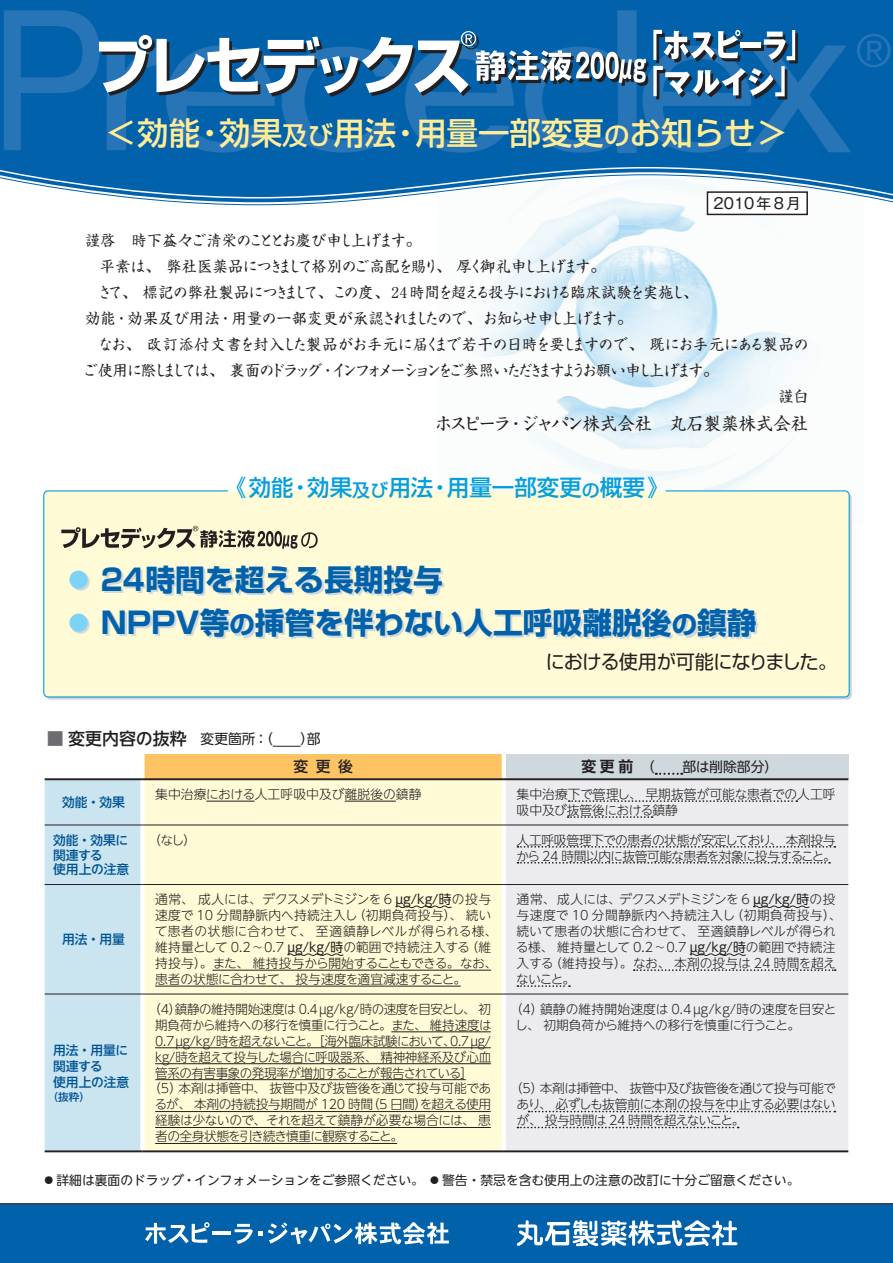
<style>
.page{position:relative;width:893px;height:1263px;background:#fff}
.page>*{position:absolute;margin:0;border:0;box-sizing:border-box;transform-origin:0 0}
.t1{font:500 31.5px "Shin Go Pro";color:#ffec96}
.t2{font:700 29.7px/42.5px "Shin Go Pro";color:#0161aa;scale:.9 1}
.t3{font:500 22.5px "Shin Go Pro";color:#069edb}
.t4{font:19.2px "Shin Go Pro";letter-spacing:-.05em;color:#231f20}
.t5{font:16.95px "Shinsei Kai Pro CBSK1";letter-spacing:.02em;color:#231f20}
.t6{font:14.85px "Shinsei Kai Pro CBSK1";letter-spacing:-.2em;color:#231f20}
.t7{font:14.85px "Shinsei Kai Pro CBSK1";letter-spacing:-.02em;color:#231f20}
.t8{font:14.85px "Shinsei Kai Pro CBSK1";letter-spacing:-.11em;color:#231f20}
.t9{font:14.85px "Shinsei Kai Pro CBSK1";letter-spacing:-.015em;color:#231f20}
.t10{font:14.85px "Shinsei Kai Pro CBSK1";letter-spacing:-.075em;color:#231f20}
.t11{font:14.85px "Shinsei Kai Pro CBSK1";letter-spacing:-.03em;color:#231f20}
.t12{font:14.85px "Gothic MB101 Pro";letter-spacing:.075em;color:#231f20}
.t13{font:500 14.85px "UD Shin Go NT Pro";color:#231f20}
.t14{font:13.8px "UD Shin Go NT Pro";color:#231f20}
.t15{font:300 12.75px/15.9px "UD Shin Go NT Pro";color:#231f20}
.t16{font:300 12.75px/15.9px "UD Shin Go NT Pro";letter-spacing:-.025em;color:#231f20}
.t17{font:12.75px "UD Shin Go NT Pro";color:#231f20}
.t18{font:500 12.75px/14.9px "UD Shin Go NT Pro";color:#005495}
.t19{font:300 12.75px "UD Shin Go NT Pro";letter-spacing:-.065em;color:#231f20}
.t20{font:300 12.75px "UD Shin Go NT Pro";letter-spacing:.01em;color:#231f20}
.t21{font:300 12.75px "UD Shin Go NT Pro";letter-spacing:-.07em;color:#231f20}
.t22{font:500 10.65px "UD Shin Go NT Pro";color:#005495}
.s1{font-size:25.5px}
.s2{font-family:"Ryumin Pro"}
.s3{font-size:18px}
.s4{color:#7cd3f6}
.s5{font-weight:500;font-size:16.95px;color:#6c6d70}
.s6{font-weight:500;font-size:16.95px}
.s7{font-family:"UD Shin Go NT Pro De";font-weight:700;font-size:14.85px}
.s8{font-weight:400}
</style>
<div class="page">
<img style="left:479px;top:206px;width:330px;height:284px">
<div style="left:0;top:0;width:893px;height:167px;background:#0161aa"></div>
<svg style="left:0;top:167px;width:893px;height:39px"></svg>
<svg style="left:857px;top:34px;width:34px;height:33px"></svg>
<svg style="left:4px;top:10px;width:847px;height:143px;background:#2773af"></svg>
<div style="left:0;top:1203px;width:893px;height:60px;background:#0161aa"></div>
<svg style="left:517px;top:1220px;width:220px;height:26px"></svg>
<svg style="left:145px;top:1222px;width:65px;height:22px"></svg>
<hr style="left:212px;top:1231px;width:19px;height:4px;background:#fff">
<svg style="left:235px;top:1224px;width:27px;height:20px"></svg>
<svg style="left:268px;top:1222px;width:181px;height:22px"></svg>
<div style="left:707px;top:192px;width:100px;height:22px;background:#fff"></div>
<div style="left:707px;top:191px;width:101px;height:24px;border:1px solid #231f20"></div>
<div style="left:43px;top:490px;width:807px;height:207px;background:#fffbd6;border:1px solid #069edb;border-radius:4px"></div>
<svg style="left:61px;top:526px;width:257px;height:23px"></svg>
<div style="left:142px;top:754px;width:362px;height:25px;background:#fec463"></div>
<div style="left:504px;top:754px;width:344px;height:25px;background:#cfd8dd"></div>
<div style="left:45px;top:780px;width:95px;height:370px;background:#cae4f0"></div>
<div style="left:145px;top:780px;width:357px;height:370px;background:#fffbd6"></div>
<div style="left:506px;top:780px;width:342px;height:370px;background:#ececee"></div>
<div style="left:140px;top:754px;width:5px;height:24px;background:#fff"></div>
<hr style="left:502px;top:754px;width:4px;height:24px;background:#fff">
<hr style="left:45px;top:825px;width:97px;height:1px;background:#231f20">
<hr style="left:142px;top:825px;width:362px;height:1px;background:#231f20">
<hr style="left:504px;top:825px;width:344px;height:1px;background:#231f20">
<hr style="left:45px;top:884px;width:97px;height:1px;background:#231f20">
<hr style="left:142px;top:884px;width:362px;height:1px;background:#231f20">
<hr style="left:504px;top:884px;width:344px;height:1px;background:#231f20">
<hr style="left:45px;top:994px;width:97px;height:1px;background:#231f20">
<hr style="left:142px;top:994px;width:362px;height:1px;background:#231f20">
<hr style="left:504px;top:994px;width:344px;height:1px;background:#231f20">
<hr style="left:45px;top:778px;width:97px;height:2px;background:#231f20">
<hr style="left:142px;top:778px;width:362px;height:2px;background:#231f20">
<hr style="left:504px;top:778px;width:344px;height:2px;background:#231f20">
<hr style="left:45px;top:1150px;width:97px;height:2px;background:#231f20">
<hr style="left:142px;top:1150px;width:362px;height:2px;background:#231f20">
<hr style="left:504px;top:1150px;width:344px;height:2px;background:#231f20">
<svg style="left:273px;top:746px;width:27px;height:1px"></svg>
<svg style="left:656px;top:773px;width:26px;height:2px"></svg>
<hr style="left:206px;top:801px;width:49px;height:1px;background:#231f20">
<hr style="left:345px;top:801px;width:51px;height:1px;background:#231f20">
<svg style="left:569px;top:800px;width:228px;height:2px"></svg>
<svg style="left:568px;top:816px;width:85px;height:2px"></svg>
<svg style="left:517px;top:846px;width:318px;height:2px"></svg>
<svg style="left:517px;top:862px;width:313px;height:2px"></svg>
<svg style="left:395px;top:905px;width:57px;height:4px"></svg>
<svg style="left:287px;top:953px;width:57px;height:3px"></svg>
<hr style="left:212px;top:970px;width:279px;height:1px;background:#231f20">
<hr style="left:155px;top:986px;width:306px;height:1px;background:#231f20">
<svg style="left:752px;top:905px;width:58px;height:4px"></svg>
<svg style="left:689px;top:953px;width:58px;height:3px"></svg>
<svg style="left:634px;top:969px;width:202px;height:2px"></svg>
<svg style="left:517px;top:985px;width:53px;height:2px"></svg>
<hr style="left:391px;top:1031px;width:100px;height:1px;background:#231f20">
<hr style="left:155px;top:1047px;width:336px;height:1px;background:#231f20">
<hr style="left:155px;top:1063px;width:336px;height:1px;background:#231f20">
<hr style="left:155px;top:1079px;width:311px;height:1px;background:#231f20">
<hr style="left:155px;top:1111px;width:336px;height:1px;background:#231f20">
<hr style="left:155px;top:1127px;width:336px;height:1px;background:#231f20">
<hr style="left:155px;top:1143px;width:242px;height:1px;background:#231f20">
<svg style="left:529px;top:1111px;width:306px;height:1px"></svg>
<svg style="left:517px;top:1127px;width:222px;height:1px"></svg>
<h1 class="t1" style="left:106px;top:107px;width:683px">＜効能・効果<span class="s1">及び</span>用法・用量一部変更<span class="s1">の</span>お知らせ＞</h1>
<p class="t12" style="left:714px;top:191px;width:89px">2010年8月</p>
<p class="t11" style="left:85px;top:229px;width:337px">謹啓　時下益々ご清栄のこととお慶び申し上げます。</p>
<p class="t10" style="left:100px;top:255px;width:507px">平素は、弊社医薬品につきまして格別のご高配を賜り、厚く御礼申し上げます。</p>
<p class="t8" style="left:97px;top:281px;width:602px">さて、標記の弊社製品につきまして、この度、 <span class="s2">24</span> 時間を超える投与における臨床試験を実施し、</p>
<p class="t9" style="left:85px;top:307px;width:548px">効能・効果及び用法・用量の一部変更が承認されましたので、お知らせ申し上げます。</p>
<p class="t7" style="left:98px;top:333px;width:712px">なお、改訂添付文書を封入した製品がお手元に届くまで若干の日時を要しますので、既にお手元にある製品の</p>
<p class="t6" style="left:83px;top:359px;width:637px">ご使用に際しましては、裏面のドラッグ・インフォメーションをご参照いただきますようお願い申し上げます。</p>
<p class="t10" style="left:778px;top:385px;width:31px">謹白</p>
<h3 class="t5" style="left:435px;top:410px;width:374px">ホスピーラ・ジャパン株式会社　丸石製薬株式会社</h3>
<h3 class="t3" style="left:224px;top:469px;width:447px">《効能・効果<span class="s3">及び</span>用法・用量一部変更<span class="s3">の</span>概要》</h3>
<h2 class="t2" style="left:64px;top:556px;width:771px"><span class="s4">◦</span> 24時間を超える長期投与<br><span class="s4">◦</span> NPPV等<span class="s1">の</span>挿管を伴わない人工呼吸離脱後<span class="s1">の</span>鎮静</h2>
<h3 class="t4" style="left:546px;top:646px;width:293px">における使用が可能になりました。</h3>
<p class="t14" style="left:47px;top:728px;width:275px"><span class="s5">■</span> <span class="s6">変更内容の抜粋</span>　変更箇所：（　　）部</p>
<p class="t13" style="left:293px;top:754px;width:61px">変更後</p>
<p class="t14" style="left:581px;top:755px;width:198px"><span class="s7">変更前　</span>（　　部は削除部分）</p>
<p class="t18" style="left:62px;top:794px;width:64px">効能・効果</p>
<p class="t20" style="left:155px;top:784px;width:268px">集中治療における人工呼吸中及び離脱後の鎮静</p>
<p class="t15" style="left:517px;top:786px;width:320px">集中治療下で管理し、早期抜管が可能な患者での人工呼吸中及び抜管後における鎮静</p>
<p class="t18" style="left:53px;top:832px;width:78px">効能・効果に関連する<br>使用上の注意</p>
<p class="t16" style="left:148px;top:831px;width:49px">（なし）</p>
<p class="t16" style="left:516px;top:831px;width:321px">人工呼吸管理下での患者の状態が安定しており、本剤投与から 24 時間以内に抜管可能な患者を対象に投与すること。</p>
<p class="t18" style="left:62px;top:931px;width:64px">用法・用量</p>
<p class="t18" style="left:53px;top:1041px;width:78px;line-height:15.9px">用法・用量に関連する<br>使用上の注意</p>
<p class="t22" style="left:48px;top:1088px;width:44px">（抜粋）</p>
<p class="t15" style="left:155px;top:891px;width:344px">通常、成人には、デクスメデトミジンを 6 <span class="s8">µg/kg/時</span>の投与速度で 10 分間静脈内へ持続注入し（初期負荷投与）、続いて患者の状態に合わせて、至適鎮静レベルが得られる様、維持量として 0.2 ～ 0.7 <span class="s8">µg/kg/時</span>の範囲で持続注入する（維持投与）。また、維持投与から開始することもできる。なお、患者の状態に合わせて、投与速度を適宜減速すること。</p>
<p class="t15" style="left:516px;top:891px;width:327px">通常、成人には、デクスメデトミジンを 6 <span class="s8">µg/kg/時</span>の投与速度で 10 分間静脈内へ持続注入し（初期負荷投与）、続いて患者の状態に合わせて、至適鎮静レベルが得られる様、維持量として 0.2 ～ 0.7 <span class="s8">µg/kg/時</span>の範囲で持続注入する（維持投与）。なお、本剤の投与は 24 時間を超えないこと。</p>
<p class="t16" style="left:148px;top:1000px;width:344px">（4）鎮静の維持開始速度は 0.4µg/kg/時の速度を目安とし、初</p>
<p class="t16" style="left:155px;top:1016px;width:338px">期負荷から維持への移行を慎重に行うこと。また、維持速度は</p>
<p class="t19" style="left:155px;top:1030px;width:337px">0.7µg/kg/時を超えないこと。［海外臨床試験において、0.7µg/</p>
<p class="t16" style="left:155px;top:1048px;width:338px">kg/時を超えて投与した場合に呼吸器系、精神神経系及び心血</p>
<p class="t16" style="left:155px;top:1064px;width:319px">管系の有害事象の発現率が増加することが報告されている］</p>
<p class="t16" style="left:148px;top:1080px;width:345px">（5）本剤は挿管中、抜管中及び抜管後を通じて投与可能であ</p>
<p class="t16" style="left:154px;top:1096px;width:338px">るが、本剤の持続投与期間が 120 時間（5 日間）を超える使用</p>
<p class="t16" style="left:155px;top:1112px;width:337px">経験は少ないので、それを超えて鎮静が必要な場合には、患</p>
<p class="t21" style="left:155px;top:1126px;width:249px">者の全身状態を引き続き慎重に観察すること。</p>
<p class="t15" style="left:515px;top:1000px;width:323px;text-indent:-6px">（4）鎮静の維持開始速度は 0.4µg/kg/時の速度を目安とし、初期負荷から維持への移行を慎重に行うこと。</p>
<p class="t16" style="left:516px;top:1080px;width:321px;text-align:justify;text-indent:-7px">（5）本剤は挿管中、抜管中及び抜管後を通じて投与可能であり、必ずしも抜管前に本剤の投与を中止する必要はないが、投与時間は 24 時間を超えないこと。</p>
<p class="t17" style="left:43px;top:1170px;width:758px">◦詳細は裏面のドラッグ・インフォメーションをご参照ください。 ◦警告・禁忌を含む使用上の注意の改訂に十分ご留意ください。</p>
</div>
